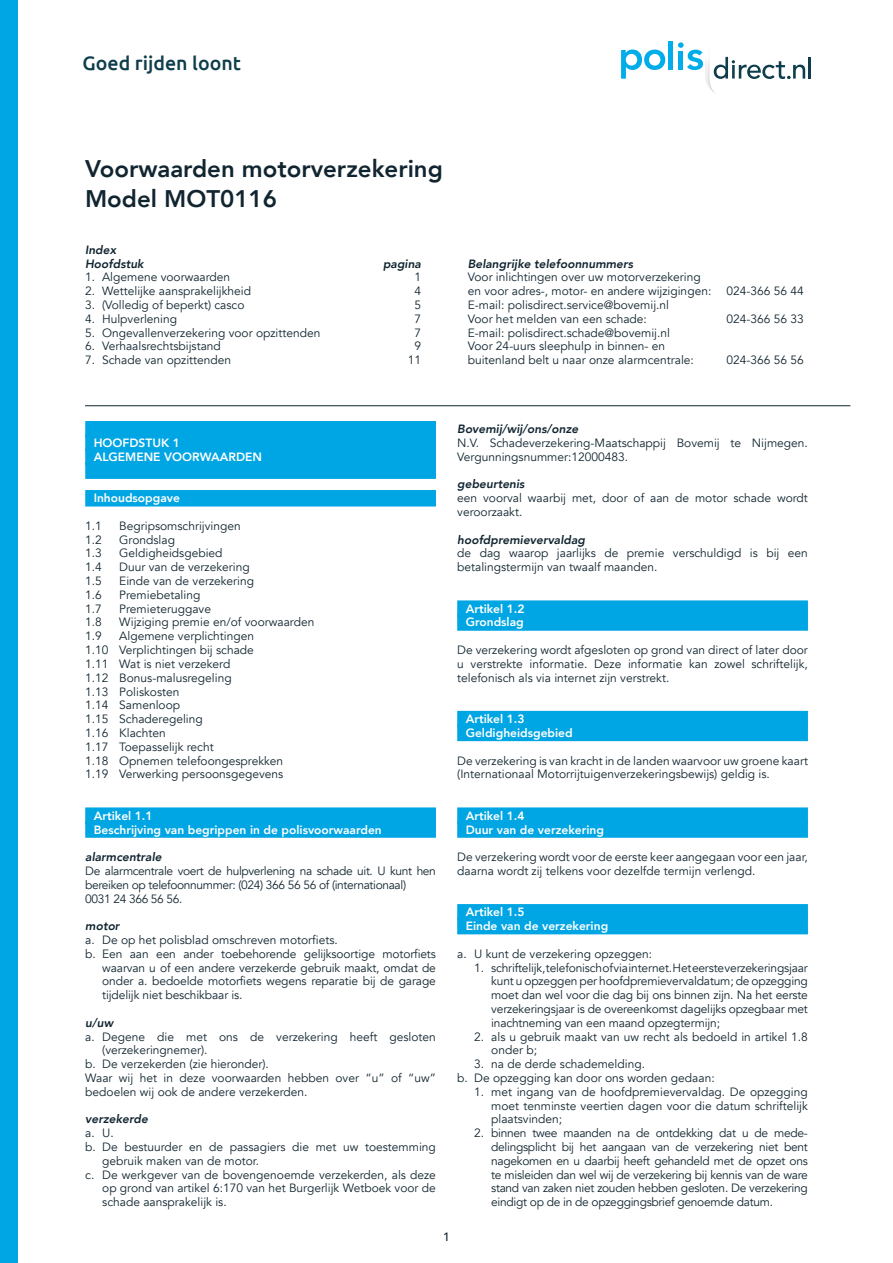
<style>
.page{position:relative;width:893px;height:1263px;background:#fff}
.page>*{position:absolute;margin:0;border:0;box-sizing:border-box;transform-origin:0 0}
.t1{font:800 24px/30px "Avenir";color:#112530}
.t2{font:500 19.5px "Ubuntu";color:#0e3d4c}
.t3{font:12px/13.8px "Avenir";color:#112530}
.t4{font:800 12px/13.8px "Avenir";color:#fff}
.t5{font:italic 800 12px/13.8px "Avenir LT";color:#112530}
.t6{font:12px/13.8px "Avenir";letter-spacing:-.03em;color:#112530}
.t7{font:500 12px "Avenir";color:#112530}
</style>
<div class="page">
<svg style="left:621px;top:50px;width:44px;height:29px"></svg>
<hr style="left:808px;top:57px;width:3px;height:22px;background:#0e3d4c">
<div style="left:668px;top:42px;width:5px;height:28px;background:#00aeea"></div>
<svg style="left:678px;top:42px;width:127px;height:52px"></svg>
<div style="left:678px;top:51px;width:5px;height:19px;background:#00aeea"></div>
<div style="left:85px;top:421px;width:351px;height:16px;background:#00a5e3"></div>
<div style="left:85px;top:435px;width:351px;height:16px;background:#00a5e3"></div>
<div style="left:85px;top:449px;width:351px;height:16px;background:#00a5e3"></div>
<div style="left:85px;top:462px;width:351px;height:17px;background:#00a5e3"></div>
<div style="left:85px;top:490px;width:351px;height:16px;background:#00a5e3"></div>
<div style="left:85px;top:807px;width:351px;height:17px;background:#00a5e3"></div>
<div style="left:85px;top:821px;width:351px;height:17px;background:#00a5e3"></div>
<div style="left:457px;top:600px;width:351px;height:17px;background:#00a5e3"></div>
<div style="left:457px;top:614px;width:351px;height:17px;background:#00a5e3"></div>
<div style="left:457px;top:711px;width:351px;height:16px;background:#00a5e3"></div>
<div style="left:457px;top:725px;width:351px;height:16px;background:#00a5e3"></div>
<div style="left:457px;top:807px;width:351px;height:17px;background:#00a5e3"></div>
<div style="left:457px;top:821px;width:351px;height:17px;background:#00a5e3"></div>
<div style="left:457px;top:904px;width:351px;height:16px;background:#00a5e3"></div>
<div style="left:457px;top:918px;width:351px;height:16px;background:#00a5e3"></div>
<hr style="left:85px;top:405px;width:765px;height:1px;background:#112530">
<div style="left:0;top:0;width:17px;height:1263px;background:#00a5e3"></div>
<h2 class="t2" style="left:83px;top:50px;width:160px">Goed rijden loont</h2>
<h1 class="t1" style="left:85px;top:154px;width:359px">Voorwaarden motorverzekering<br>Model MOT0116</h1>
<p class="t5" style="left:85px;top:243px;width:60px">Index<br>Hoofdstuk</p>
<p class="t5" style="left:383px;top:257px;width:40px">pagina</p>
<p class="t3" style="left:85px;top:271px;width:147px">1. Algemene voorwaarden</p>
<p class="t3" style="left:414px;top:271px;width:8px">1</p>
<p class="t3" style="left:85px;top:284px;width:168px">2. Wettelijke aansprakelijkheid</p>
<p class="t3" style="left:414px;top:284px;width:8px">4</p>
<p class="t3" style="left:85px;top:298px;width:161px">3. (Volledig of beperkt) casco</p>
<p class="t3" style="left:414px;top:298px;width:8px">5</p>
<p class="t3" style="left:85px;top:312px;width:94px">4. Hulpverlening</p>
<p class="t3" style="left:414px;top:312px;width:8px">7</p>
<p class="t3" style="left:85px;top:326px;width:237px">5. Ongevallenverzekering voor opzittenden</p>
<p class="t3" style="left:414px;top:326px;width:8px">7</p>
<p class="t3" style="left:85px;top:340px;width:137px">6. Verhaalsrechtsbijstand</p>
<p class="t3" style="left:414px;top:340px;width:8px">9</p>
<p class="t3" style="left:85px;top:353px;width:148px">7. Schade van opzittenden</p>
<p class="t3" style="left:408px;top:353px;width:15px">11</p>
<p class="t5" style="left:468px;top:257px;width:167px">Belangrijke telefoonnummers</p>
<p class="t3" style="left:468px;top:271px;width:245px">Voor inlichtingen over uw motorverzekering en voor adres-, motor- en andere wijzigingen:</p>
<p class="t3" style="left:468px;top:298px;width:203px">E-mail: polisdirect.service@bovemij.nl<br>Voor het melden van een schade:</p>
<p class="t3" style="left:468px;top:326px;width:228px">E-mail: polisdirect.schade@bovemij.nl<br>Voor 24-uurs sleephulp in binnen- en buitenland belt u naar onze alarmcentrale:</p>
<p class="t3" style="left:726px;top:284px;width:79px">024-366 56 44</p>
<p class="t3" style="left:726px;top:312px;width:79px">024-366 56 33</p>
<p class="t3" style="left:726px;top:353px;width:79px">024-366 56 56</p>
<p class="t4" style="left:94px;top:436px;width:170px">HOOFDSTUK 1<br>ALGEMENE VOORWAARDEN</p>
<p class="t4" style="left:94px;top:491px;width:88px">Inhoudsopgave</p>
<p class="t3" style="left:85px;top:519px;width:18px">1.1</p>
<p class="t3" style="left:119px;top:519px;width:123px">Begripsomschrijvingen</p>
<p class="t3" style="left:85px;top:533px;width:18px">1.2</p>
<p class="t3" style="left:119px;top:533px;width:57px">Grondslag</p>
<p class="t3" style="left:85px;top:547px;width:18px">1.3</p>
<p class="t3" style="left:119px;top:547px;width:105px">Geldigheidsgebied</p>
<p class="t3" style="left:85px;top:560px;width:18px">1.4</p>
<p class="t3" style="left:119px;top:560px;width:132px">Duur van de verzekering</p>
<p class="t3" style="left:85px;top:574px;width:18px">1.5</p>
<p class="t3" style="left:119px;top:574px;width:136px">Einde van de verzekering</p>
<p class="t3" style="left:85px;top:588px;width:18px">1.6</p>
<p class="t3" style="left:119px;top:588px;width:83px">Premiebetaling</p>
<p class="t3" style="left:85px;top:602px;width:18px">1.7</p>
<p class="t3" style="left:119px;top:602px;width:93px">Premieteruggave</p>
<p class="t3" style="left:85px;top:616px;width:18px">1.8</p>
<p class="t3" style="left:119px;top:616px;width:197px">Wijziging premie en/of voorwaarden</p>
<p class="t3" style="left:85px;top:629px;width:18px">1.9</p>
<p class="t3" style="left:85px;top:629px;width:200px;text-indent:34px">Algemene verplichtingen<br>1.10 Verplichtingen bij schade<br>1.11 Wat is niet verzekerd<br>1.12 Bonus-malusregeling<br>1.13 Poliskosten<br>1.14 Samenloop<br>1.15 Schaderegeling<br>1.16 Klachten<br>1.17 Toepasselijk recht<br>1.18 Opnemen telefoongesprekken<br>1.19 Verwerking persoonsgegevens</p>
<p class="t4" style="left:94px;top:809px;width:290px">Artikel 1.1<br>Beschrijving van begrippen in de polisvoorwaarden</p>
<p class="t5" style="left:85px;top:850px;width:78px">alarmcentrale</p>
<p class="t6" style="left:85px;top:864px;width:352px">De alarmcentrale voert de hulpverlening na schade uit. U kunt hen bereiken op telefoonnummer: (024) 366 56 56 of (internationaal)<br>0031 24 366 56 56.</p>
<p class="t5" style="left:85px;top:919px;width:36px">motor</p>
<p class="t3" style="left:85px;top:933px;width:254px">a. De op het polisblad omschreven motorfiets.</p>
<p class="t3" style="left:85px;top:947px;width:352px">b. Een aan een ander toebehorende gelijksoortige motorfiets</p>
<p class="t3" style="left:102px;top:961px;width:335px">waarvan u of een andere verzekerde gebruik maakt, omdat de</p>
<p class="t3" style="left:102px;top:974px;width:335px">onder a. bedoelde motorfiets wegens reparatie bij de garage</p>
<p class="t3" style="left:102px;top:988px;width:142px">tijdelijk niet beschikbaar is.</p>
<p class="t5" style="left:85px;top:1016px;width:29px">u/uw</p>
<p class="t3" style="left:85px;top:1030px;width:352px">a. Degene die met ons de verzekering heeft gesloten</p>
<p class="t3" style="left:102px;top:1043px;width:107px">(verzekeringnemer).</p>
<p class="t3" style="left:85px;top:1057px;width:185px">b. De verzekerden (zie hieronder).</p>
<p class="t3" style="left:85px;top:1071px;width:352px">Waar wij het in deze voorwaarden hebben over “u” of “uw”</p>
<p class="t3" style="left:85px;top:1085px;width:224px">bedoelen wij ook de andere verzekerden.</p>
<p class="t5" style="left:85px;top:1112px;width:64px">verzekerde</p>
<p class="t3" style="left:85px;top:1126px;width:30px">a. U.</p>
<p class="t3" style="left:85px;top:1140px;width:352px">b. De bestuurder en de passagiers die met uw toestemming</p>
<p class="t3" style="left:102px;top:1154px;width:158px">gebruik maken van de motor.</p>
<p class="t3" style="left:85px;top:1168px;width:352px">c. De werkgever van de bovengenoemde verzekerden, als deze</p>
<p class="t3" style="left:102px;top:1181px;width:335px">op grond van artikel 6:170 van het Burgerlijk Wetboek voor de</p>
<p class="t3" style="left:102px;top:1195px;width:126px">schade aansprakelijk is.</p>
<p class="t7" style="left:443px;top:1226px;width:8px">1</p>
<p class="t5" style="left:457px;top:422px;width:123px">Bovemij/wij/ons/onze</p>
<p class="t3" style="left:457px;top:436px;width:352px">N.V. Schadeverzekering-Maatschappij Bovemij te Nijmegen.<br>Vergunningsnummer:12000483.</p>
<p class="t5" style="left:457px;top:477px;width:69px">gebeurtenis</p>
<p class="t3" style="left:457px;top:491px;width:352px">een voorval waarbij met, door of aan de motor schade wordt veroorzaakt.</p>
<p class="t5" style="left:457px;top:533px;width:129px">hoofdpremievervaldag</p>
<p class="t3" style="left:457px;top:547px;width:352px">de dag waarop jaarlijks de premie verschuldigd is bij een betalingstermijn van twaalf maanden.</p>
<p class="t4" style="left:466px;top:602px;width:60px">Artikel 1.2<br>Grondslag</p>
<p class="t3" style="left:457px;top:643px;width:352px;text-align:justify">De verzekering wordt afgesloten op grond van direct of later door u verstrekte informatie. Deze informatie kan zowel schriftelijk, telefonisch als via internet zijn verstrekt.</p>
<p class="t4" style="left:466px;top:712px;width:108px">Artikel 1.3<br>Geldigheidsgebied</p>
<p class="t3" style="left:457px;top:754px;width:352px">De verzekering is van kracht in de landen waarvoor uw groene kaart (Internationaal Motorrijtuigenverzekeringsbewijs) geldig is.</p>
<p class="t4" style="left:466px;top:809px;width:140px">Artikel 1.4<br>Duur van de verzekering</p>
<p class="t3" style="left:457px;top:850px;width:352px">De verzekering wordt voor de eerste keer aangegaan voor een jaar, daarna wordt zij telkens voor dezelfde termijn verlengd.</p>
<p class="t4" style="left:466px;top:905px;width:144px">Artikel 1.5<br>Einde van de verzekering</p>
<p class="t3" style="left:457px;top:947px;width:196px">a. U kunt de verzekering opzeggen:</p>
<p class="t3" style="left:491px;top:961px;width:318px;text-align:justify;text-indent:-17px">1. schriftelijk, telefonisch of via internet. Het eerste verzekeringsjaar kunt u opzeggen per hoofdpremievervaldatum; de opzegging moet dan wel voor die dag bij ons binnen zijn. Na het eerste verzekeringsjaar is de overeenkomst dagelijks opzegbaar met inachtneming van een maand opzegtermijn;</p>
<p class="t3" style="left:491px;top:1030px;width:318px;text-indent:-17px">2. als u gebruik maakt van uw recht als bedoeld in artikel 1.8 onder b;</p>
<p class="t3" style="left:457px;top:1057px;width:259px;text-indent:17px">3. na de derde schademelding.<br>b. De opzegging kan door ons worden gedaan:</p>
<p class="t3" style="left:491px;top:1085px;width:318px;text-align:justify;text-indent:-17px">1. met ingang van de hoofdpremievervaldag. De opzegging moet tenminste veertien dagen voor die datum schriftelijk plaatsvinden;</p>
<p class="t3" style="left:491px;top:1126px;width:318px;text-align:justify;text-indent:-17px">2. binnen twee maanden na de ontdekking dat u de mede&shy;delingsplicht bij het aangaan van de verzekering niet bent nagekomen en u daarbij heeft gehandeld met de opzet ons te misleiden dan wel wij de verzekering bij kennis van de ware stand van zaken niet zouden hebben gesloten. De verzekering eindigt op de in de opzeggingsbrief genoemde datum.</p>
</div>
